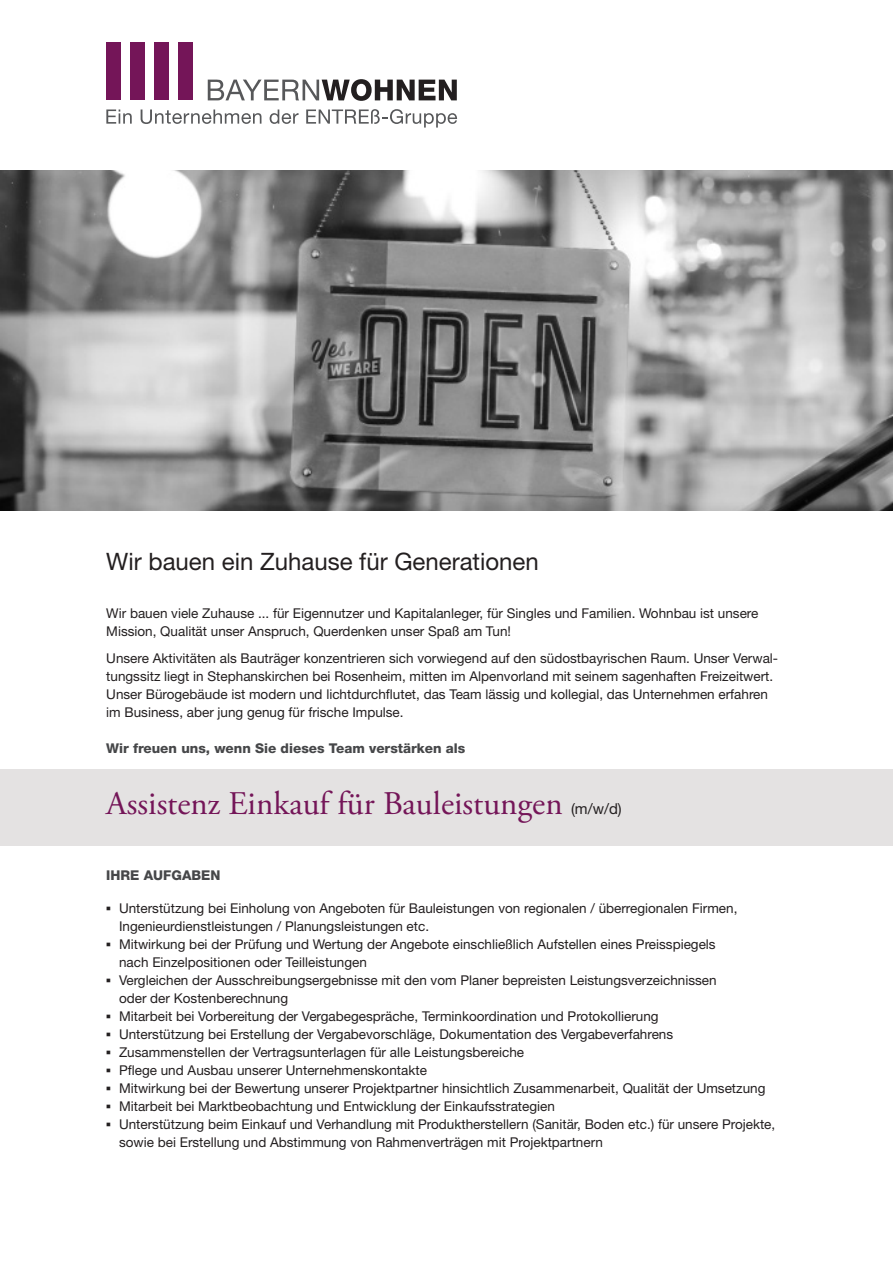
<style>
.page{position:relative;width:893px;height:1263px;background:#fff}
.page>*{position:absolute;margin:0;border:0;box-sizing:border-box;transform-origin:0 0}
.t1{font:33px "Adobe Garamond Pro";color:#741558}
.t2{font:24px "Helvetica Neue LT Pro";color:#231f20}
.t3{font:13.5px/18px "Helvetica Neue LT Pro";color:#231f20}
.t4{font:800 13.5px "Helvetica Neue LT Pro";color:#464749}
.s1{font-family:"Helvetica Neue LT Pro";font-size:15px;color:#231f20}
.s2{font-family:"Century Schoolbook"}
</style>
<div class="page">
<div style="left:0;top:770px;width:893px;height:76px;background:#e4e2e2"></div>
<div style="left:178px;top:43px;width:15px;height:57px;background:#741558"></div>
<div style="left:154px;top:43px;width:15px;height:57px;background:#741558"></div>
<div style="left:130px;top:43px;width:15px;height:57px;background:#741558"></div>
<div style="left:106px;top:43px;width:15px;height:57px;background:#741558"></div>
<svg style="left:208px;top:79px;width:249px;height:22px"></svg>
<svg style="left:106px;top:109px;width:26px;height:15px"></svg>
<svg style="left:141px;top:109px;width:120px;height:15px"></svg>
<svg style="left:270px;top:109px;width:29px;height:15px"></svg>
<svg style="left:306px;top:109px;width:151px;height:19px"></svg>
<img style="left:0;top:170px;width:893px;height:340px">
<h2 class="t2" style="left:106px;top:547px;width:434px">Wir bauen ein Zuhause für Generationen</h2>
<p class="t3" style="left:106px;top:604px;width:654px">Wir bauen viele Zuhause ... für Eigennutzer und Kapitalanleger, für Singles und Familien. Wohnbau ist unsere<br>Mission, Qualität unser Anspruch, Querdenken unser Spaß am Tun!</p>
<p class="t3" style="left:106px;top:649px;width:673px">Unsere Aktivitäten als Bauträger konzentrieren sich vorwiegend auf den südostbayrischen Raum. Unser Verwal&shy;tungssitz liegt in Stephanskirchen bei Rosenheim, mitten im Alpenvorland mit seinem sagenhaften Freizeitwert.<br>Unser Bürogebäude ist modern und lichtdurchflutet, das Team lässig und kollegial, das Unternehmen erfahren im Business, aber jung genug für frische Impulse.</p>
<p class="t4" style="left:106px;top:740px;width:361px">Wir freuen uns, wenn Sie dieses Team verstärken als</p>
<h1 class="t1" style="left:106px;top:784px;width:517px">Assistenz Einkauf für Bauleistungen <span class="s1">(m/w/d)</span></h1>
<p class="t4" style="left:106px;top:867px;width:116px">IHRE AUFGABEN</p>
<p class="t3" style="left:119px;top:899px;width:620px;text-indent:-13px"><span class="s2">▪</span> Unterstützung bei Einholung von Angeboten für Bauleistungen von regionalen / überregionalen Firmen,<br>Ingenieurdienstleistungen / Planungsleistungen etc.</p>
<p class="t3" style="left:119px;top:935px;width:598px;text-indent:-13px"><span class="s2">▪</span> Mitwirkung bei der Prüfung und Wertung der Angebote einschließlich Aufstellen eines Preisspiegels nach Einzelpositionen oder Teilleistungen</p>
<p class="t3" style="left:119px;top:971px;width:599px;text-indent:-13px"><span class="s2">▪</span> Vergleichen der Ausschreibungsergebnisse mit den vom Planer bepreisten Leistungsverzeichnissen oder der Kostenberechnung</p>
<p class="t3" style="left:106px;top:1007px;width:554px"><span class="s2">▪</span> Mitarbeit bei Vorbereitung der Vergabegespräche, Terminkoordination und Protokollierung</p>
<p class="t3" style="left:106px;top:1025px;width:568px"><span class="s2">▪</span> Unterstützung bei Erstellung der Vergabevorschläge, Dokumentation des Vergabeverfahrens</p>
<p class="t3" style="left:106px;top:1043px;width:419px"><span class="s2">▪</span> Zusammenstellen der Vertragsunterlagen für alle Leistungsbereiche</p>
<p class="t3" style="left:106px;top:1061px;width:322px"><span class="s2">▪</span> Pflege und Ausbau unserer Unternehmenskontakte</p>
<p class="t3" style="left:106px;top:1079px;width:661px"><span class="s2">▪</span> Mitwirkung bei der Bewertung unserer Projektpartner hinsichtlich Zusammenarbeit, Qualität der Umsetzung</p>
<p class="t3" style="left:106px;top:1097px;width:450px"><span class="s2">▪</span> Mitarbeit bei Marktbeobachtung und Entwicklung der Einkaufsstrategien</p>
<p class="t3" style="left:119px;top:1115px;width:658px;text-indent:-13px"><span class="s2">▪</span> Unterstützung beim Einkauf und Verhandlung mit Produktherstellern (Sanitär, Boden etc.) für unsere Projekte, sowie bei Erstellung und Abstimmung von Rahmenverträgen mit Projektpartnern</p>
</div>
